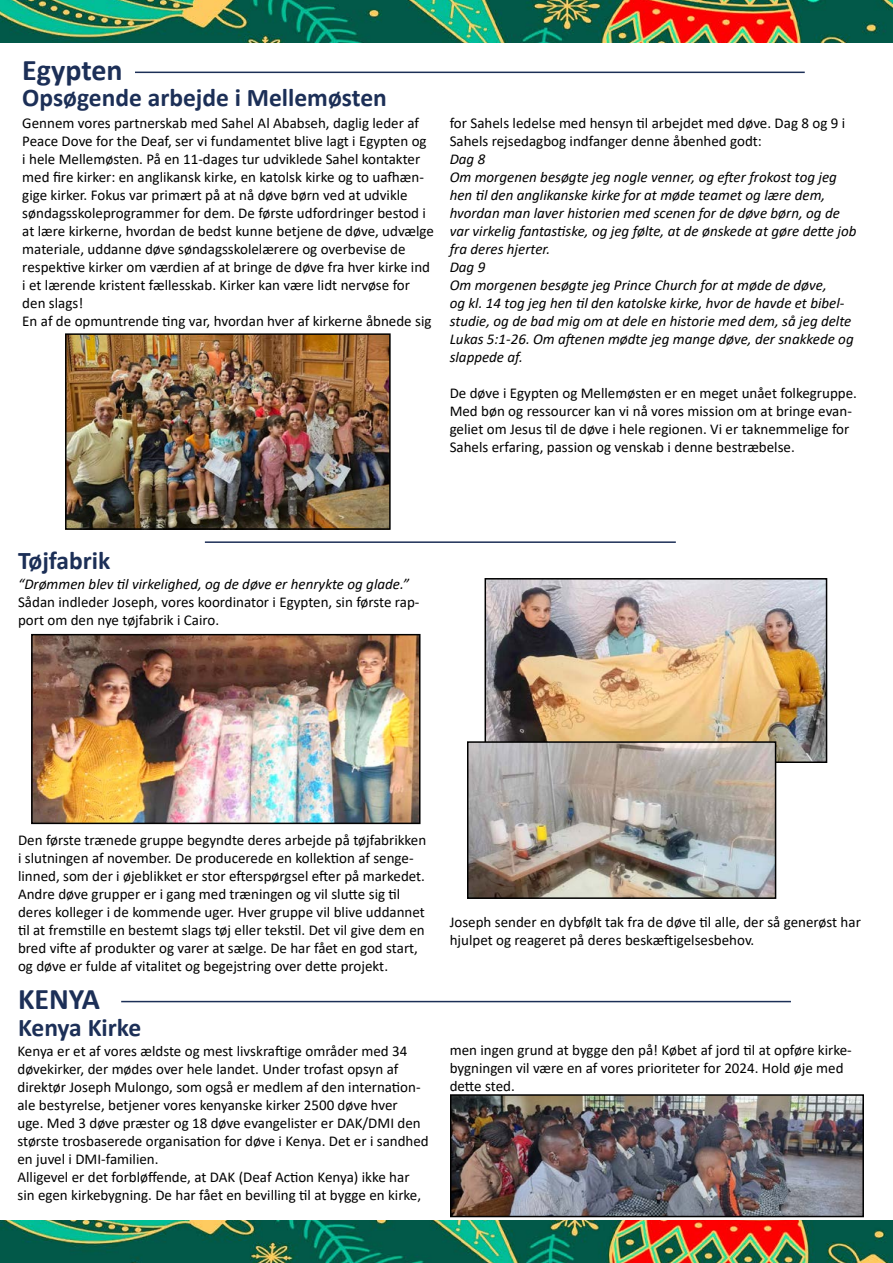
<style>
.page{position:relative;width:893px;height:1263px;background:#fff}
.page>*{position:absolute;margin:0;border:0;box-sizing:border-box;transform-origin:0 0}
.t1{font:700 30px "Calibri";color:#1c2f57}
.t2{font:700 25.5px "Calibri";color:#1c2f57}
.t3{font:15px/18px "Calibri";color:#000}
.t4{font:italic 15px/18px "Calibri";color:#000}
</style>
<div class="page">
<img style="left:0;top:0;width:893px;height:43px">
<img style="left:0;top:1220px;width:892px;height:43px">
<hr style="left:135px;top:72px;width:670px;height:1px;background:#1c2f57">
<img style="left:68px;top:336px;width:320px;height:191px">
<div style="left:65px;top:333px;width:326px;height:197px;border:2px solid #000"></div>
<hr style="left:205px;top:541px;width:471px;height:2px;background:#1c2f57">
<img style="left:34px;top:637px;width:383px;height:184px">
<div style="left:31px;top:634px;width:389px;height:190px;border:2px solid #000"></div>
<img style="left:488px;top:581px;width:336px;height:179px">
<div style="left:485px;top:578px;width:342px;height:185px;border:2px solid #000"></div>
<img style="left:470px;top:744px;width:303px;height:152px">
<div style="left:467px;top:741px;width:309px;height:158px;border:2px solid #000"></div>
<hr style="left:121px;top:1001px;width:670px;height:1px;background:#1c2f57">
<img style="left:453px;top:1097px;width:408px;height:117px">
<div style="left:450px;top:1094px;width:414px;height:123px;border:2px solid #000"></div>
<h1 class="t1" style="left:22px;top:49px;width:102px">Egypten</h1>
<h2 class="t2" style="left:22px;top:80px;width:366px">Opsøgende arbejde i Mellemøsten</h2>
<p class="t3" style="left:22px;top:114px;width:413px">Gennem vores partnerskab med Sahel Al Ababseh, daglig leder af Peace Dove for the Deaf, ser vi fundamentet blive lagt i Egypten og<br>i hele Mellemøsten. På en 11-dages tur udviklede Sahel kontakter med fire kirker: en anglikansk kirke, en katolsk kirke og to uafhæn&shy;gige kirker. Fokus var primært på at nå døve børn ved at udvikle søndagsskoleprogrammer for dem. De første udfordringer bestod i at lære kirkerne, hvordan de bedst kunne betjene de døve, udvælge materiale, uddanne døve søndagsskolelærere og overbevise de respektive kirker om værdien af at bringe de døve fra hver kirke ind i et lærende kristent fællesskab. Kirker kan være lidt nervøse for den slags!<br>En af de opmuntrende ting var, hvordan hver af kirkerne åbnede sig</p>
<p class="t3" style="left:450px;top:114px;width:397px">for Sahels ledelse med hensyn til arbejdet med døve. Dag 8 og 9 i<br>Sahels rejsedagbog indfanger denne åbenhed godt:</p>
<p class="t4" style="left:450px;top:150px;width:408px">Dag 8<br>Om morgenen besøgte jeg nogle venner, og efter frokost tog jeg hen til den anglikanske kirke for at møde teamet og lære dem, hvordan man laver historien med scenen for de døve børn, og de var virkelig fantastiske, og jeg følte, at de ønskede at gøre dette job fra deres hjerter.<br>Dag 9<br>Om morgenen besøgte jeg Prince Church for at møde de døve,<br>og kl. 14 tog jeg hen til den katolske kirke, hvor de havde et bibel&shy;studie, og de bad mig om at dele en historie med dem, så jeg delte Lukas 5:1-26. Om aftenen mødte jeg mange døve, der snakkede og slappede af.</p>
<p class="t3" style="left:450px;top:384px;width:409px">De døve i Egypten og Mellemøsten er en meget unået folkegruppe.<br>Med bøn og ressourcer kan vi nå vores mission om at bringe evan&shy;geliet om Jesus til de døve i hele regionen. Vi er taknemmelige for Sahels erfaring, passion og venskab i denne bestræbelse.</p>
<h2 class="t2" style="left:18px;top:543px;width:94px">Tøjfabrik</h2>
<p class="t4" style="left:18px;top:575px;width:392px">“Drømmen blev til virkelighed, og de døve er henrykte og glade.”</p>
<p class="t3" style="left:18px;top:593px;width:403px">Sådan indleder Joseph, vores koordinator i Egypten, sin første rap&shy;port om den nye tøjfabrik i Cairo.</p>
<p class="t3" style="left:18px;top:830px;width:410px">Den første trænede gruppe begyndte deres arbejde på tøjfabrikken i slutningen af november. De producerede en kollektion af senge&shy;linned, som der i øjeblikket er stor efterspørgsel efter på markedet.<br>Andre døve grupper er i gang med træningen og vil slutte sig til deres kolleger i de kommende uger. Hver gruppe vil blive uddannet til at fremstille en bestemt slags tøj eller tekstil. Det vil give dem en bred vifte af produkter og varer at sælge. De har fået en god start, og døve er fulde af vitalitet og begejstring over dette projekt.</p>
<p class="t3" style="left:450px;top:912px;width:413px">Joseph sender en dybfølt tak fra de døve til alle, der så generøst har hjulpet og reageret på deres beskæftigelsesbehov.</p>
<h1 class="t1" style="left:18px;top:978px;width:84px">KENYA</h1>
<h2 class="t2" style="left:18px;top:1009px;width:125px">Kenya Kirke</h2>
<p class="t3" style="left:17px;top:1042px;width:413px">Kenya er et af vores ældste og mest livskraftige områder med 34 døvekirker, der mødes over hele landet. Under trofast opsyn af direktør Joseph Mulongo, som også er medlem af den internation&shy;ale bestyrelse, betjener vores kenyanske kirker 2500 døve hver<br>uge. Med 3 døve præster og 18 døve evangelister er DAK/DMI den største trosbaserede organisation for døve i Kenya. Det er i sandhed en juvel i DMI-familien.<br>Alligevel er det forbløffende, at DAK (Deaf Action Kenya) ikke har sin egen kirkebygning. De har fået en bevilling til at bygge en kirke,</p>
<p class="t3" style="left:450px;top:1041px;width:404px">men ingen grund at bygge den på! Købet af jord til at opføre kirke&shy;bygningen vil være en af vores prioriteter for 2024. Hold øje med dette sted.</p>
</div>
